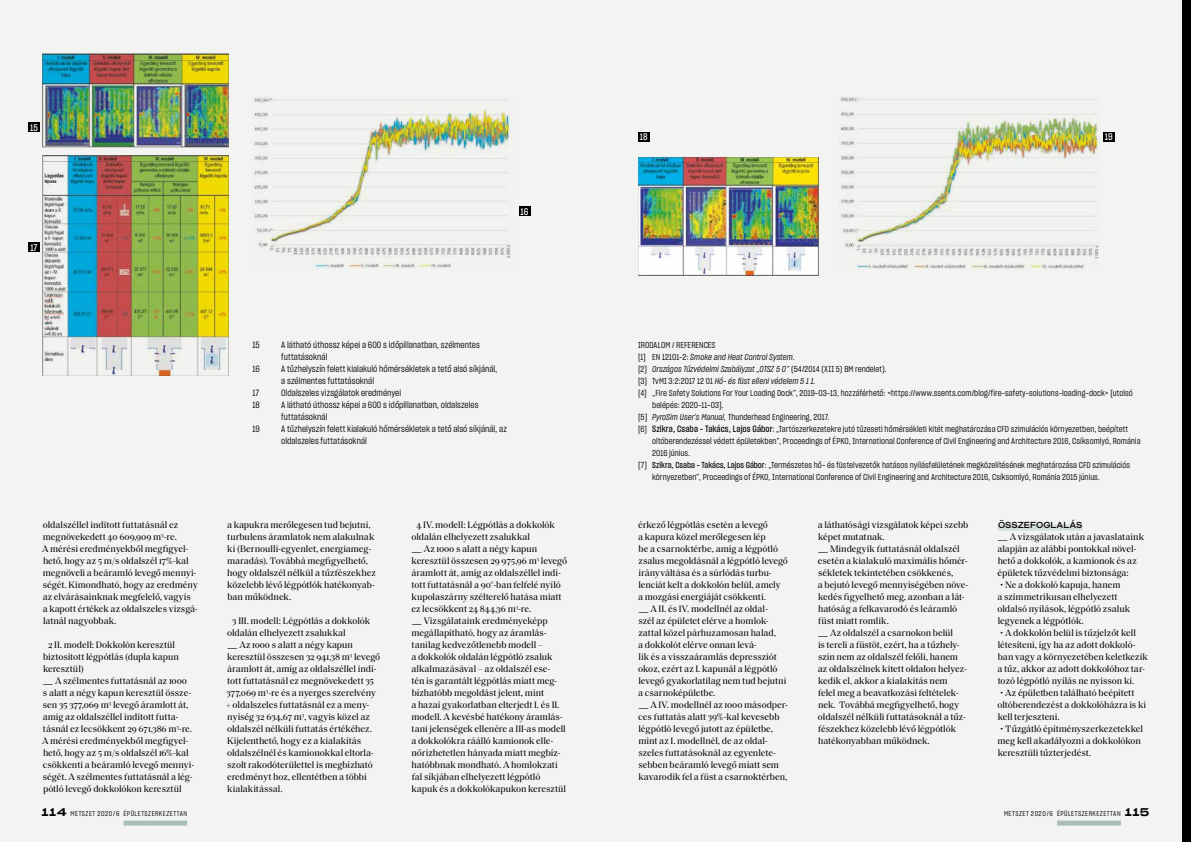
<style>
.page{position:relative;width:1191px;height:842px;background:#fff}
.page>*{position:absolute;margin:0;border:0;box-sizing:border-box;transform-origin:0 0}
.t1{font:9.5px/12px "Saol Text";letter-spacing:-.005em;color:#000}
.t2{font:9.5px "Sharp Grotesk Medium 15";letter-spacing:.005em;color:#fff}
.t3{font:9px/12px "Sharp Grotesk Book 15";letter-spacing:.005em;color:#000}
.t4{font:700 9px "Mid Century Sans Sm";color:#000}
.t5{font:8.5px "Sharp Grotesk Book 15";letter-spacing:.005em;color:#000}
.t6{font:8.5px/12px "Sharp Grotesk Book Italic 15";letter-spacing:.005em;color:#000}
.t7{font:7px "Sharp Grotesk Book 15";letter-spacing:.065em;color:#000}
.s1{font-family:"Mid Century Sans"}
.s2{font-family:"Sharp Grotesk Book 15"}
.s3{font-family:"Sharp Grotesk Book Italic 15"}
.s4{font-family:"Sharp Grotesk Medium 15";font-size:9px}
.s5{font-family:"Sharp Grotesk Medium 15"}
.s6{font-family:"Sharp Grotesk Medium 25";font-size:11px}
</style>
<div class="page">
<div style="left:0;top:0;width:595px;height:842px;background:#f3f4f1"></div>
<div style="left:595px;top:0;width:596px;height:842px;background:#f3f4f1"></div>
<div style="left:998px;top:524px;width:84px;height:6px;background:#d3dddb"></div>
<img style="left:43px;top:53px;width:186px;height:94px">
<img style="left:252px;top:97px;width:260px;height:172px">
<img style="left:43px;top:156px;width:186px;height:219px">
<img style="left:638px;top:157px;width:180px;height:118px">
<img style="left:839px;top:97px;width:260px;height:172px">
<div style="left:28px;top:243px;width:12px;height:9px;background:#000"></div>
<div style="left:638px;top:132px;width:11px;height:9px;background:#000"></div>
<div style="left:28px;top:123px;width:12px;height:9px;background:#000"></div>
<div style="left:1103px;top:132px;width:11px;height:9px;background:#000"></div>
<div style="left:519px;top:207px;width:11px;height:9px;background:#000"></div>
<div style="left:1182px;top:0;width:9px;height:842px;background:#000"></div>
<div style="left:124px;top:820px;width:63px;height:5px;background:#acbfb6"></div>
<div style="left:1057px;top:820px;width:64px;height:5px;background:#acbfb6"></div>
<p class="t2" style="left:30px;top:121px;width:9px">15</p>
<p class="t2" style="left:30px;top:241px;width:9px">17</p>
<p class="t2" style="left:520px;top:205px;width:9px">16</p>
<p class="t3" style="left:252px;top:338px;width:9px">15</p>
<p class="t3" style="left:281px;top:338px;width:200px">A látható úthossz képei a 600 s időpillanatban, szélmentes futtatásoknál</p>
<p class="t3" style="left:252px;top:362px;width:9px">16</p>
<p class="t3" style="left:281px;top:362px;width:218px">A tűzhelyszín felett kialakuló hőmérsékletek a tető alsó síkjánál, a szélmentes futtatásoknál</p>
<p class="t3" style="left:252px;top:386px;width:8px">17</p>
<p class="t3" style="left:281px;top:386px;width:121px">Oldalszeles vizsgálatok eredményei</p>
<p class="t3" style="left:252px;top:398px;width:9px">18</p>
<p class="t3" style="left:281px;top:398px;width:199px">A látható úthossz képei a 600 s időpillanatban, oldalszeles futtatásoknál</p>
<p class="t3" style="left:252px;top:422px;width:9px">19</p>
<p class="t3" style="left:281px;top:422px;width:227px">A tűzhelyszín felett kialakuló hőmérsékletek a tető alsó síkjánál, az oldalszeles futtatásoknál</p>
<p class="t1" style="left:42px;top:518px;width:157px">oldalszéllel indított futtatásnál ez megnövekedett 40 609,909 m<sup>3</sup>-re.<br>A mérési eredményekből megfigyel&shy;hető, hogy az 5 m/s oldalszél 17%-kal megnöveli a beáramló levegő mennyi&shy;ségét. Kimondható, hogy az eredmény az elvárásainknak megfelelő, vagyis<br>a kapott értékek az oldalszeles vizsgá&shy;latnál nagyobbak.</p>
<p class="t1" style="left:43px;top:638px;width:137px;text-indent:5px">2 II. modell: Dokkolón keresztül biztosított légpótlás (dupla kapun keresztül)</p>
<p class="t1" style="left:42px;top:674px;width:154px"><span class="s1">—</span> A szélmentes futtatásnál az 1000<br>s alatt a négy kapun keresztül össze&shy;sen 35 377,069 m<sup>3</sup> levegő áramlott át, amíg az oldalszéllel indított futta&shy;tásnál ez lecsökkent 29 671,386 m<sup>3</sup>-re.<br>A mérési eredményekből megfigyel&shy;hető, hogy az 5 m/s oldalszél 16%-kal csökkenti a beáramló levegő mennyi&shy;ségét. A szélmentes futtatásnál a lég&shy;pótló levegő dokkolókon keresztül</p>
<p class="t1" style="left:227px;top:518px;width:150px">a kapukra merőlegesen tud bejutni, turbulens áramlatok nem alakulnak ki (Bernoulli-egyenlet, energiameg&shy;maradás). Továbbá megfigyelhető, hogy oldalszél nélkül a tűzfészekhez közelebb lévő légpótlók hatékonyab&shy;ban működnek.</p>
<p class="t1" style="left:227px;top:614px;width:145px;text-indent:5px">3 III. modell: Légpótlás a dokkolók oldalán elhelyezett zsalukkal</p>
<p class="t1" style="left:226px;top:638px;width:156px"><span class="s1">—</span> Az 1000 s alatt a négy kapun keresztül összesen 32 941,38 m<sup>3</sup> levegő áramlott át, amíg az oldalszéllel indí&shy;tott futtatásnál ez megnövekedett 35<br>377,069 m<sup>3</sup>-re és a nyerges szerelvény + oldalszeles futtatásnál ez a men - nyiség 32 634,67 m<sup>3</sup>, vagyis közel az oldalszél nélküli futtatás értékéhez.<br>Kijelenthető, hogy ez a kialakítás oldalszélnél és kamionokkal eltorla&shy;szolt rakodóterülettel is megbízható eredményt hoz, ellentétben a többi kialakítással.</p>
<p class="t1" style="left:411px;top:518px;width:145px;text-indent:5px">4 IV. modell: Légpótlás a dokkolók oldalán elhelyezett zsalukkal</p>
<p class="t1" style="left:411px;top:542px;width:157px"><span class="s1">—</span> Az 1000 s alatt a négy kapun keresztül összesen 29 975,96 m<sup>3</sup> levegő áramlott át, amíg az oldalszéllel indí&shy;tott futtatásnál a 90°-ban felfelé nyíló kupolaszárny szélterelő hatása miatt ez lecsökkent 24 844,36 m<sup>3</sup>-re.</p>
<p class="t1" style="left:411px;top:614px;width:156px"><span class="s1">—</span> Vizsgálataink eredményeképp megállapítható, hogy az áramlás&shy;tanilag kedvezőtlenebb modell –<br>a dokkolók oldalán légpótló zsaluk alkalmazásával – az oldalszél ese-<br>tén is garantált légpótlás miatt meg&shy;bízhatóbb megoldást jelent, mint<br>a hazai gyakorlatban elterjedt I. és II. modell. A kevésbé hatékony áramlás&shy;tani jelenségek ellenére a III-as modell a dokkolókra ráálló kamionok elle&shy;nőrizhetetlen hányada miatt megbíz&shy;hatóbbnak mondható. A homlokzati fal síkjában elhelyezett légpótló kapuk és a dokkolókapukon keresztül</p>
<p class="t2" style="left:640px;top:130px;width:9px">18</p>
<p class="t2" style="left:1104px;top:130px;width:9px">19</p>
<p class="t5" style="left:638px;top:339px;width:79px">IRODALOM / REFERENCES</p>
<p class="t6" style="left:638px;top:351px;width:250px"><span class="s2">[1] EN 12101-2:</span> Smoke and Heat Control System<span class="s2">.<br>[2]</span> Országos Tűzvédelmi Szabályzat „OTSZ 5 0” <span class="s2">(54/2014 (XII 5) BM rendelet). [3] TvMI 3:2:2017 12 01</span> Hő- és füst elleni védelem 5 1 1.</p>
<p class="t5" style="left:638px;top:387px;width:496px">[4] „Fire Safety Solutions For Your Loading Dock”, 2019-03-13, hozzáférhető: &lt;https://www.ssents.com/blog/fire-safety-solutions-loading-dock&gt; [utolsó</p>
<p class="t5" style="left:652px;top:399px;width:73px">belépés: 2020-11-03].</p>
<p class="t5" style="left:638px;top:411px;width:193px">[5] <span class="s3">PyroSim User’s Manual,</span> Thunderhead Engineering, 2017.</p>
<p class="t5" style="left:638px;top:423px;width:491px">[6] <span class="s4">Szikra, Csaba – Takács, Lajos Gábor</span>: „Tartószerkezetekre jutó tűzeseti hőmérsékleti kitét meghatározása CFD szimulációs környezetben, beépített</p>
<p class="t5" style="left:652px;top:435px;width:490px">oltóberendezéssel védett épületekben”, Proceedings of ÉPKO, International Conference of Civil Engineering and Architecture 2016, Csíksomlyó, Románia</p>
<p class="t5" style="left:652px;top:447px;width:40px">2016 június.</p>
<p class="t5" style="left:638px;top:459px;width:493px">[7] <span class="s5">Szikra, Csaba – Takács, Lajos Gábor</span>: „Természetes hő- és füstelvezetők hatásos nyílásfelületének megközelítésének meghatározása CFD szimulációs</p>
<p class="t5" style="left:652px;top:471px;width:449px">környezetben”, Proceedings of ÉPKO, International Conference of Civil Engineering and Architecture 2016, Csíksomlyó, Románia 2015 június.</p>
<p class="t1" style="left:638px;top:518px;width:151px">érkező légpótlás esetén a levegő<br>a kapura közel merőlegesen lép<br>be a csarnoktérbe, amíg a légpótló zsalus megoldásnál a légpótló levegő irányváltása és a súrlódás turbu&shy;lenciát kelt a dokkolón belül, amely<br>a mozgási energiáját csökkenti.</p>
<p class="t1" style="left:638px;top:602px;width:150px"><span class="s1">—</span> A II. és IV. modellnél az oldal-<br>szél az épületet elérve a homlok&shy;zattal közel párhuzamosan halad,<br>a dokkolót elérve onnan levá-<br>lik és a visszaáramlás depressziót okoz, ezért az I. kapunál a légpótló levegő gyakorlatilag nem tud bejutni a csarnoképületbe.</p>
<p class="t1" style="left:638px;top:698px;width:151px"><span class="s1">—</span> A IV. modellnél az 1000 másodper&shy;ces futtatás alatt 39%-kal kevesebb légpótló levegő jutott az épületbe, mint az I. modellnél, de az oldal&shy;szeles futtatásoknál az egyenlete&shy;sebben beáramló levegő miatt sem kavarodik fel a füst a csarnoktérben,</p>
<p class="t1" style="left:818px;top:518px;width:152px">a láthatósági vizsgálatok képei szebb képet mutatnak.</p>
<p class="t1" style="left:817px;top:542px;width:152px"><span class="s1">—</span> Mindegyik futtatásnál oldalszél esetén a kialakuló maximális hőmér&shy;sékletek tekintetében csökkenés,<br>a bejutó levegő mennyiségében növe&shy;kedés figyelhető meg, azonban a lát&shy;hatóság a felkavarodó és leáramló füst miatt romlik.</p>
<p class="t1" style="left:817px;top:626px;width:151px"><span class="s1">—</span> Az oldalszél a csarnokon belül<br>is tereli a füstöt, ezért, ha a tűzhely&shy;szín nem az oldalszél felőli, hanem az oldalszélnek kitett oldalon helyez&shy;kedik el, akkor a kialakítás nem<br>felel meg a beavatkozási feltételek&shy;nek. Továbbá megfigyelhető, hogy oldalszél nélküli futtatásoknál a tűz&shy;fészekhez közelebb lévő légpótlók hatékonyabban működnek.</p>
<p class="t4" style="left:998px;top:520px;width:86px">ÖSSZEFOGLALÁS</p>
<p class="t1" style="left:997px;top:530px;width:148px"><span class="s1">—</span> A vizsgálatok után a javaslataink alapján az alábbi pontokkal növel&shy;hető a dokkolók, a kamionok és az épületek tűzvédelmi biztonsága:</p>
<p class="t1" style="left:997px;top:578px;width:134px;text-indent:3px">• Ne a dokkoló kapuja, hanem<br>a szimmetrikusan elhelyezett oldalsó nyílások, légpótló zsaluk legyenek a légpótlók.</p>
<p class="t1" style="left:997px;top:626px;width:152px;text-indent:3px">• A dokkolón belül is tűzjelzőt kell létesíteni, így ha az adott dokkoló&shy;ban vagy a környezetében keletkezik a tűz, akkor az adott dokkolóhoz tar&shy;tozó légpótló nyílás ne nyisson ki.</p>
<p class="t1" style="left:997px;top:686px;width:150px">• Az épületben található beépített oltóberendezést a dokkolóházra is ki kell terjeszteni.</p>
<p class="t1" style="left:997px;top:722px;width:147px">• Tűzgátló építményszerkezetekkel meg kell akadályozni a dokkolókon keresztüli tűzterjedést.</p>
<p class="t7" style="left:42px;top:809px;width:147px"><span class="s6">114</span> METSZET 2020/6 ÉPÜLETSZERKEZETTAN</p>
<p class="t7" style="left:1004px;top:809px;width:147px">METSZET 2020/6 ÉPÜLETSZERKEZETTAN <span class="s6">115</span></p>
</div>
